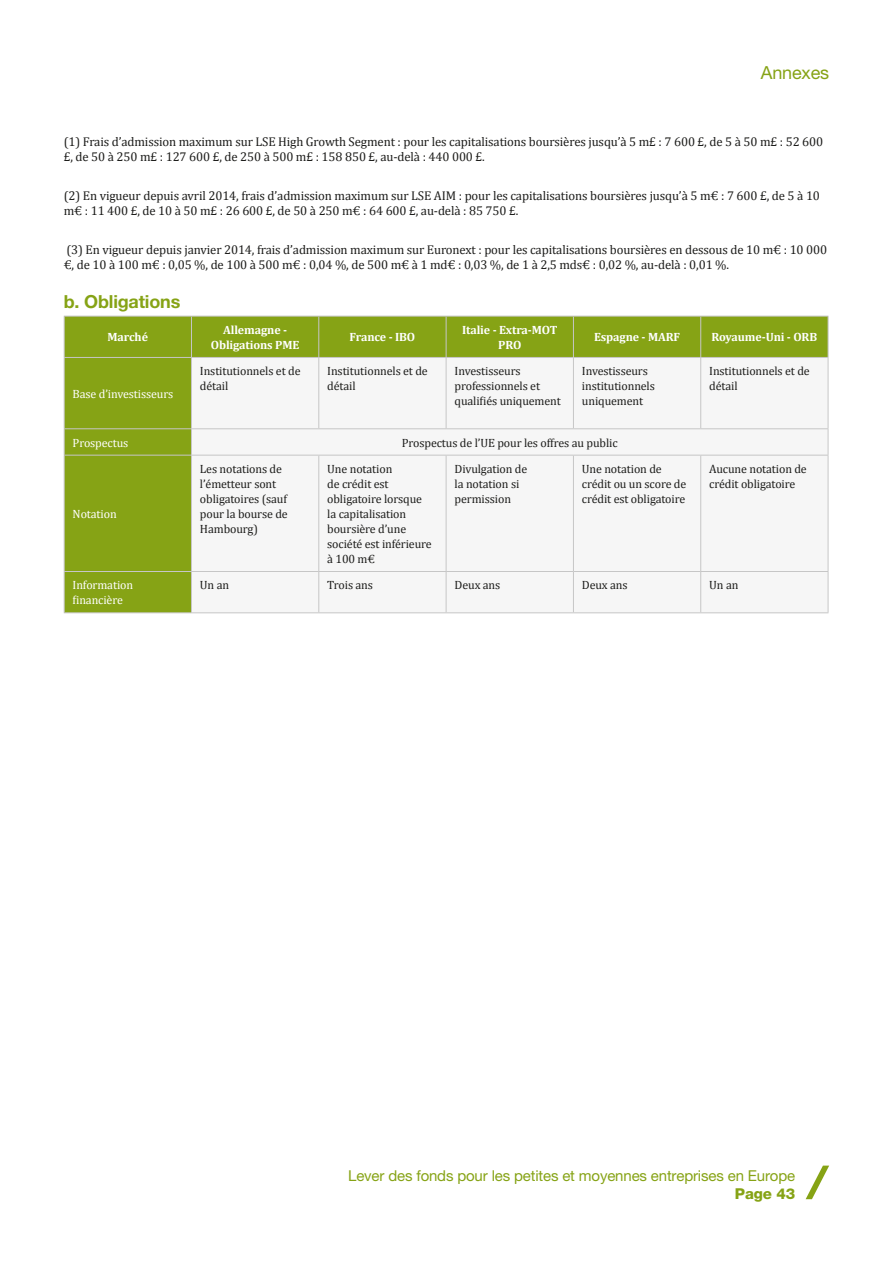
<style>
.page{position:relative;width:893px;height:1263px;background:#fff}
.page>*{position:absolute;margin:0;border:0;box-sizing:border-box;transform-origin:0 0}
.t1{font:700 18px "Helvetica Neue LT Pro";letter-spacing:-.01em;color:#86a315}
.t2{font:18px "Helvetica Neue LT Pro";letter-spacing:-.01em;color:#86a315}
.t3{font:15px "Helvetica Neue LT Pro";letter-spacing:-.01em;color:#86a315}
.t4{font:800 15px "Helvetica Neue LT Pro";letter-spacing:-.01em;color:#86a315}
.t5{font:12.75px/15.8px "Cambria";letter-spacing:-.01em;color:#1d1d1b}
.t6{font:12px/15px "Cambria";letter-spacing:-.01em;color:#1d1d1b}
.t7{font:700 12px/15px "Cambria";letter-spacing:-.01em;color:#fff;text-align:center}
.t8{font:12px/15px "Cambria";letter-spacing:-.01em;color:#fff}
</style>
<div class="page">
<svg style="left:806px;top:1165px;width:23px;height:34px"></svg>
<div style="left:65px;top:317px;width:763px;height:295px;background:#86a315"></div>
<div style="left:192px;top:358px;width:636px;height:254px;background:#f6f6f6"></div>
<hr style="left:64px;top:358px;width:1px;height:70px;background:#c6c6c6">
<hr style="left:191px;top:358px;width:1px;height:70px;background:#c6c6c6">
<hr style="left:318px;top:358px;width:1px;height:70px;background:#c6c6c6">
<hr style="left:446px;top:358px;width:1px;height:70px;background:#c6c6c6">
<hr style="left:573px;top:358px;width:1px;height:70px;background:#c6c6c6">
<hr style="left:700px;top:358px;width:1px;height:70px;background:#c6c6c6">
<hr style="left:828px;top:358px;width:1px;height:70px;background:#c6c6c6">
<hr style="left:64px;top:428px;width:127px;height:1px;background:#c6c6c6">
<svg style="left:64px;top:429px;width:1px;height:26px"></svg>
<svg style="left:191px;top:429px;width:1px;height:26px"></svg>
<svg style="left:828px;top:429px;width:1px;height:26px"></svg>
<hr style="left:64px;top:455px;width:127px;height:1px;background:#c6c6c6">
<hr style="left:64px;top:455px;width:1px;height:116px;background:#c6c6c6">
<hr style="left:191px;top:455px;width:128px;height:1px;background:#c6c6c6">
<hr style="left:191px;top:455px;width:1px;height:116px;background:#c6c6c6">
<hr style="left:319px;top:455px;width:127px;height:1px;background:#c6c6c6">
<hr style="left:318px;top:455px;width:1px;height:116px;background:#c6c6c6">
<hr style="left:446px;top:455px;width:127px;height:1px;background:#c6c6c6">
<hr style="left:446px;top:455px;width:1px;height:116px;background:#c6c6c6">
<hr style="left:573px;top:455px;width:128px;height:1px;background:#c6c6c6">
<hr style="left:573px;top:455px;width:1px;height:116px;background:#c6c6c6">
<hr style="left:701px;top:455px;width:127px;height:1px;background:#c6c6c6">
<hr style="left:700px;top:455px;width:1px;height:116px;background:#c6c6c6">
<hr style="left:828px;top:455px;width:1px;height:116px;background:#c6c6c6">
<hr style="left:64px;top:571px;width:127px;height:1px;background:#c6c6c6">
<hr style="left:64px;top:572px;width:1px;height:40px;background:#c6c6c6">
<hr style="left:191px;top:571px;width:128px;height:1px;background:#c6c6c6">
<hr style="left:191px;top:572px;width:1px;height:40px;background:#c6c6c6">
<hr style="left:319px;top:571px;width:127px;height:1px;background:#c6c6c6">
<hr style="left:318px;top:572px;width:1px;height:40px;background:#c6c6c6">
<hr style="left:446px;top:571px;width:127px;height:1px;background:#c6c6c6">
<hr style="left:446px;top:572px;width:1px;height:40px;background:#c6c6c6">
<hr style="left:573px;top:571px;width:128px;height:1px;background:#c6c6c6">
<hr style="left:573px;top:572px;width:1px;height:40px;background:#c6c6c6">
<hr style="left:701px;top:571px;width:127px;height:1px;background:#c6c6c6">
<hr style="left:700px;top:572px;width:1px;height:40px;background:#c6c6c6">
<hr style="left:828px;top:572px;width:1px;height:40px;background:#c6c6c6">
<hr style="left:64px;top:612px;width:127px;height:1px;background:#c6c6c6">
<hr style="left:191px;top:612px;width:128px;height:1px;background:#c6c6c6">
<hr style="left:319px;top:612px;width:127px;height:1px;background:#c6c6c6">
<hr style="left:446px;top:612px;width:127px;height:1px;background:#c6c6c6">
<hr style="left:573px;top:612px;width:128px;height:1px;background:#c6c6c6">
<hr style="left:701px;top:612px;width:127px;height:1px;background:#c6c6c6">
<hr style="left:318px;top:316px;width:1px;height:41px;background:#c6c6c6">
<hr style="left:191px;top:316px;width:128px;height:1px;background:#c6c6c6">
<hr style="left:319px;top:316px;width:127px;height:1px;background:#c6c6c6">
<hr style="left:446px;top:316px;width:127px;height:1px;background:#c6c6c6">
<hr style="left:446px;top:316px;width:1px;height:41px;background:#c6c6c6">
<hr style="left:573px;top:316px;width:128px;height:1px;background:#c6c6c6">
<hr style="left:701px;top:316px;width:127px;height:1px;background:#c6c6c6">
<hr style="left:828px;top:316px;width:1px;height:41px;background:#c6c6c6">
<hr style="left:191px;top:357px;width:128px;height:1px;background:#c6c6c6">
<hr style="left:319px;top:357px;width:127px;height:1px;background:#c6c6c6">
<hr style="left:446px;top:357px;width:127px;height:1px;background:#c6c6c6">
<hr style="left:573px;top:357px;width:128px;height:1px;background:#c6c6c6">
<hr style="left:701px;top:357px;width:127px;height:1px;background:#c6c6c6">
<hr style="left:573px;top:316px;width:1px;height:41px;background:#c6c6c6">
<hr style="left:700px;top:316px;width:1px;height:41px;background:#c6c6c6">
<hr style="left:191px;top:428px;width:128px;height:1px;background:#c6c6c6">
<hr style="left:319px;top:428px;width:127px;height:1px;background:#c6c6c6">
<hr style="left:446px;top:428px;width:127px;height:1px;background:#c6c6c6">
<hr style="left:573px;top:428px;width:128px;height:1px;background:#c6c6c6">
<hr style="left:701px;top:428px;width:127px;height:1px;background:#c6c6c6">
<hr style="left:64px;top:316px;width:127px;height:1px;background:#c6c6c6">
<hr style="left:64px;top:316px;width:1px;height:41px;background:#c6c6c6">
<hr style="left:191px;top:316px;width:1px;height:41px;background:#c6c6c6">
<hr style="left:64px;top:357px;width:127px;height:1px;background:#c6c6c6">
<h1 class="t2" style="left:761px;top:62px;width:70px">Annexes</h1>
<p class="t5" style="left:64px;top:133px;width:761px">(1) Frais d’admission maximum sur LSE High Growth Segment : pour les capitalisations boursières jusqu’à 5 m£ : 7 600 £, de 5 à 50 m£ : 52 600 £, de 50 à 250 m£ : 127 600 £, de 250 à 500 m£ : 158 850 £, au-delà : 440 000 £.</p>
<p class="t5" style="left:64px;top:187px;width:758px">(2) En vigueur depuis avril 2014, frais d’admission maximum sur LSE AIM : pour les capitalisations boursières jusqu’à 5 m€ : 7 600 £, de 5 à 10 m€ : 11 400 £, de 10 à 50 m£ : 26 600 £, de 50 à 250 m€ : 64 600 £, au-delà : 85 750 £.</p>
<p class="t5" style="left:64px;top:241px;width:765px">(3) En vigueur depuis janvier 2014, frais d’admission maximum sur Euronext : pour les capitalisations boursières en dessous de 10 m€ : 10 000 €, de 10 à 100 m€ : 0,05 %, de 100 à 500 m€ : 0,04 %, de 500 m€ à 1 md€ : 0,03 %, de 1 à 2,5 mds€ : 0,02 %, au-delà : 0,01 %.</p>
<h1 class="t1" style="left:64px;top:290px;width:118px">b. Obligations</h1>
<p class="t7" style="left:108px;top:330px;width:42px">Marché</p>
<p class="t7" style="left:211px;top:322px;width:90px">Allemagne -<br>Obligations PME</p>
<p class="t7" style="left:350px;top:330px;width:67px">France - IBO</p>
<p class="t7" style="left:462px;top:322px;width:97px">Italie - Extra-MOT<br>PRO</p>
<p class="t7" style="left:594px;top:330px;width:88px">Espagne - MARF</p>
<p class="t7" style="left:711px;top:330px;width:107px">Royaume-Uni - ORB</p>
<p class="t8" style="left:73px;top:386px;width:102px">Base d’investisseurs</p>
<p class="t6" style="left:200px;top:364px;width:102px">Institutionnels et de détail</p>
<p class="t6" style="left:327px;top:364px;width:102px">Institutionnels et de détail</p>
<p class="t6" style="left:455px;top:364px;width:108px">Investisseurs professionnels et qualifiés uniquement</p>
<p class="t6" style="left:582px;top:364px;width:75px">Investisseurs institutionnels uniquement</p>
<p class="t6" style="left:709px;top:364px;width:102px">Institutionnels et de détail</p>
<p class="t8" style="left:73px;top:435px;width:57px">Prospectus</p>
<p class="t6" style="left:402px;top:435px;width:217px">Prospectus de l’UE pour les offres au public</p>
<p class="t8" style="left:73px;top:506px;width:46px">Notation</p>
<p class="t6" style="left:200px;top:461px;width:89px">Les notations de l’émetteur sont obligatoires (sauf pour la bourse de<br>Hambourg)</p>
<p class="t6" style="left:327px;top:461px;width:106px">Une notation<br>de crédit est obligatoire lorsque la capitalisation boursière d’une société est inférieure à 100 m€</p>
<p class="t6" style="left:455px;top:461px;width:74px">Divulgation de la notation si permission</p>
<p class="t6" style="left:582px;top:461px;width:106px">Une notation de crédit ou un score de crédit est obligatoire</p>
<p class="t6" style="left:709px;top:461px;width:99px">Aucune notation de crédit obligatoire</p>
<p class="t8" style="left:73px;top:578px;width:62px">Information financière</p>
<p class="t6" style="left:200px;top:578px;width:31px">Un an</p>
<p class="t6" style="left:327px;top:578px;width:47px">Trois ans</p>
<p class="t6" style="left:455px;top:578px;width:47px">Deux ans</p>
<p class="t6" style="left:582px;top:578px;width:47px">Deux ans</p>
<p class="t6" style="left:709px;top:578px;width:31px">Un an</p>
<p class="t3" style="left:348px;top:1167px;width:449px">Lever des fonds pour les petites et moyennes entreprises en Europe</p>
<p class="t4" style="left:735px;top:1185px;width:62px">Page 43</p>
</div>
